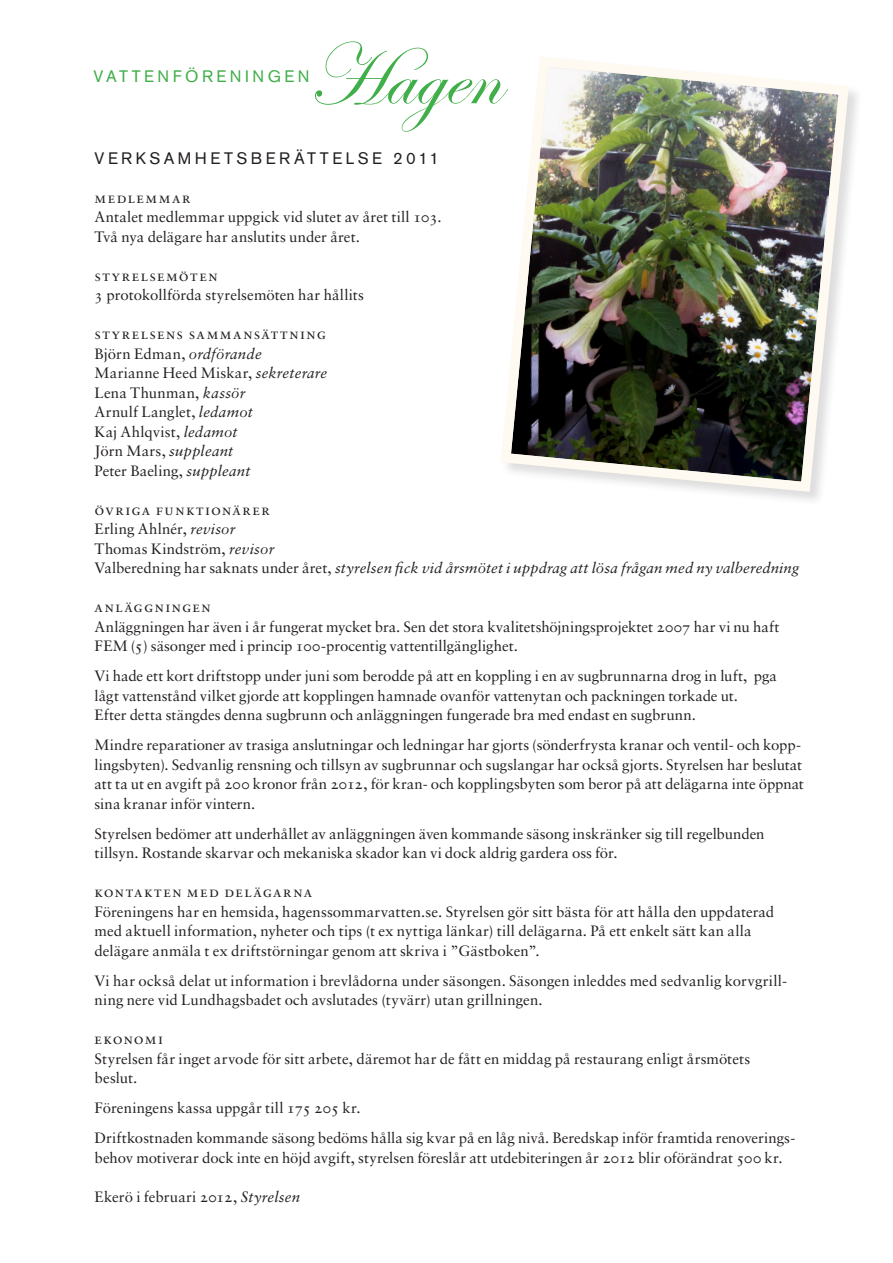
<style>
.page{position:relative;width:893px;height:1263px;background:#fff}
.page>*{position:absolute;margin:0;border:0;box-sizing:border-box;transform-origin:0 0}
.t1{font:88.5px "Edwardian Script ITC";color:#40ae49}
.t2{font:16.5px "Akzidenz Grotesk BE";letter-spacing:.21em;color:#231f20}
.t3{font:16.5px "Akzidenz Grotesk BE";letter-spacing:.21em;color:#40ae49}
.sabon_10_13{font:15px/19.5px "Sabon";color:#231f20}
.sabon_10_13-2{font:15px "Sabon Roman SC";letter-spacing:.095em;color:#231f20}
.sabon_10_13-3{font:italic 15px "Sabon";letter-spacing:.005em;color:#231f20}
.sabon_10_13-4{font:15px "Sabon";letter-spacing:.02em;color:#231f20}
.sabon_10_13-5{font:15px "Sabon Roman SC";letter-spacing:.07em;color:#231f20}
.s1{font-family:"Sabon Roman SC"}
.s2{font-style:italic}
.s3{font-style:normal}
</style>
<div class="page">
<img style="left:501px;top:57px;width:353px;height:440px">
<p class="t1" style="left:307px;top:27px;width:194px">Hagen</p>
<p class="t2" style="left:95px;top:148px;width:346px">VERKSAMHETSBERÄTTELSE 2011</p>
<p class="sabon_10_13-2" style="left:95px;top:189px;width:97px">medlemmar</p>
<p class="sabon_10_13" style="left:95px;top:207px;width:349px">Antalet medlemmar uppgick vid slutet av året till <span class="s1">103</span>.</p>
<p class="sabon_10_13" style="left:95px;top:227px;width:267px">Två nya delägare har anslutits under året.</p>
<p class="sabon_10_13-2" style="left:95px;top:267px;width:124px">styrelsemöten</p>
<p class="sabon_10_13" style="left:95px;top:285px;width:271px"><span class="s1">3</span> protokollförda styrelsemöten har hållits</p>
<p class="sabon_10_13-2" style="left:95px;top:325px;width:233px">styrelsens sammansättning</p>
<p class="sabon_10_13" style="left:95px;top:344px;width:169px">Björn Edman, <span class="s2">ordförande</span></p>
<p class="sabon_10_13" style="left:95px;top:363px;width:234px">Marianne Heed Miskar, <span class="s2">sekreterare</span></p>
<p class="sabon_10_13-4" style="left:95px;top:384px;width:152px">Lena Thunman, <span class="s2">kassör</span></p>
<p class="sabon_10_13-4" style="left:95px;top:403px;width:160px">Arnulf Langlet, <span class="s2">ledamot</span></p>
<p class="sabon_10_13" style="left:95px;top:422px;width:144px">Kaj Ahlqvist, <span class="s2">ledamot</span></p>
<p class="sabon_10_13" style="left:95px;top:441px;width:140px">Jörn Mars, <span class="s2">suppleant</span></p>
<p class="sabon_10_13" style="left:95px;top:461px;width:157px">Peter Baeling, <span class="s2">suppleant</span></p>
<p class="sabon_10_13-2" style="left:95px;top:501px;width:177px">övriga funktionärer</p>
<p class="sabon_10_13-4" style="left:95px;top:520px;width:143px">Erling Ahlnér, <span class="s2">revisor</span></p>
<p class="sabon_10_13" style="left:95px;top:539px;width:181px">Thomas Kindström, <span class="s2">revisor</span></p>
<p class="sabon_10_13-3" style="left:95px;top:559px;width:706px"><span class="s3">Valberedning har saknats under året,</span> styrelsen fick vid årsmötet i uppdrag att lösa frågan med ny valberedning</p>
<p class="sabon_10_13-2" style="left:95px;top:598px;width:118px">anläggningen</p>
<p class="sabon_10_13" style="left:95px;top:617px;width:686px">Anläggningen har även i år fungerat mycket bra. Sen det stora kvalitetshöjningsprojektet <span class="s1">2007</span> har vi nu haft<br>FEM (<span class="s1">5)</span> säsonger med i princip <span class="s1">100</span>-procentig vattentillgänglighet.</p>
<p class="sabon_10_13" style="left:95px;top:666px;width:684px">Vi hade ett kort driftstopp under juni som berodde på att en koppling i en av sugbrunnarna drog in luft, pga lågt vattenstånd vilket gjorde att kopplingen hamnade ovanför vattenytan och packningen torkade ut.<br>Efter detta stängdes denna sugbrunn och anläggningen fungerade bra med endast en sugbrunn.</p>
<p class="sabon_10_13" style="left:95px;top:735px;width:711px">Mindre reparationer av trasiga anslutningar och ledningar har gjorts (sönderfrysta kranar och ventil- och kopp&shy;lingsbyten). Sedvanlig rensning och tillsyn av sugbrunnar och sugslangar har också gjorts. Styrelsen har beslutat att ta ut en avgift på <span class="s1">200</span> kronor från <span class="s1">2012,</span> för kran- och kopplingsbyten som beror på att delägarna inte öppnat sina kranar inför vintern.</p>
<p class="sabon_10_13" style="left:95px;top:824px;width:671px">Styrelsen bedömer att underhållet av anläggningen även kommande säsong inskränker sig till regelbunden tillsyn. Rostande skarvar och mekaniska skador kan vi dock aldrig gardera oss för.</p>
<p class="sabon_10_13-2" style="left:95px;top:883px;width:219px">kontakten med delägarna</p>
<p class="sabon_10_13" style="left:95px;top:902px;width:681px">Föreningens har en hemsida, hagenssommarvatten.se. Styrelsen gör sitt bästa för att hålla den uppdaterad med aktuell information, nyheter och tips (t ex nyttiga länkar) till delägarna. På ett enkelt sätt kan alla delägare anmäla t ex driftstörningar genom att skriva i ”Gästboken”.</p>
<p class="sabon_10_13" style="left:95px;top:971px;width:694px">Vi har också delat ut information i brevlådorna under säsongen. Säsongen inleddes med sedvanlig korvgrill&shy;ning nere vid Lundhagsbadet och avslutades (tyvärr) utan grillningen.</p>
<p class="sabon_10_13-5" style="left:95px;top:1030px;width:70px">ekonomi</p>
<p class="sabon_10_13" style="left:95px;top:1049px;width:657px">Styrelsen får inget arvode för sitt arbete, däremot har de fått en middag på restaurang enligt årsmötets</p>
<p class="sabon_10_13" style="left:95px;top:1068px;width:44px">beslut.</p>
<p class="sabon_10_13" style="left:95px;top:1098px;width:267px">Föreningens kassa uppgår till <span class="s1">175 205</span> kr.</p>
<p class="sabon_10_13" style="left:95px;top:1128px;width:702px">Driftkostnaden kommande säsong bedöms hålla sig kvar på en låg nivå. Beredskap inför framtida renoverings&shy;behov motiverar dock inte en höjd avgift, styrelsen föreslår att utdebiteringen år <span class="s1">2012</span> blir oförändrat <span class="s1">500</span> kr.</p>
<p class="sabon_10_13" style="left:95px;top:1187px;width:207px">Ekerö i februari <span class="s1">2012</span>, <span class="s2">Styrelsen</span></p>
<p class="t3" style="left:94px;top:66px;width:218px">VATTENFÖRENINGEN</p>
</div>
